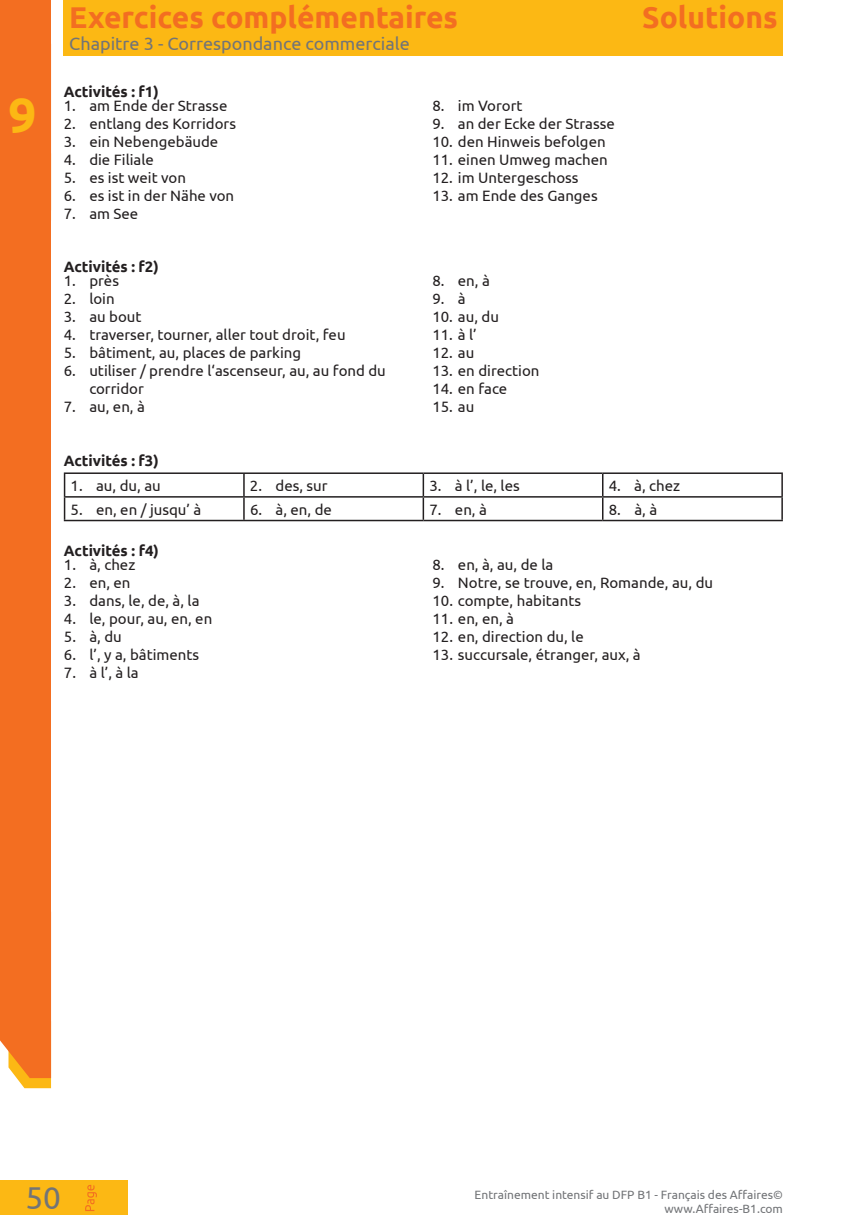
<style>
.page{position:relative;width:868px;height:1215px;background:#fff}
.page>*{position:absolute;margin:0;border:0;box-sizing:border-box;transform-origin:0 0}
.t1{font:700 49.5px "Ubuntu";color:#fcb814}
.t2{font:31.5px "Ubuntu";color:#727477}
.t3{font:700 30px "Ubuntu";color:#f36e21}
.t4{font:18px "Ubuntu";color:#727477}
.t5{font:15px/18px "Ubuntu";color:#231f20}
.t6{font:700 15px "Ubuntu";color:#231f20}
.t7{font:12px "Ubuntu";color:#727477}
</style>
<div class="page">
<div style="left:64px;top:0;width:718px;height:55px;background:#fcb814"></div>
<div style="left:0;top:0;width:51px;height:928px;background:#f36e21"></div>
<svg style="left:0;top:928px;width:51px;height:160px;background:#f47c2e"></svg>
<div style="left:0;top:1180px;width:128px;height:34px;background:#fcb814"></div>
<svg style="left:85px;top:1185px;width:12px;height:25px"></svg>
<hr style="left:64px;top:472px;width:180px;height:2px;background:#231f20">
<hr style="left:244px;top:472px;width:179px;height:2px;background:#231f20">
<hr style="left:243px;top:474px;width:2px;height:22px;background:#231f20">
<hr style="left:423px;top:472px;width:179px;height:2px;background:#231f20">
<hr style="left:422px;top:474px;width:2px;height:22px;background:#231f20">
<hr style="left:602px;top:472px;width:180px;height:2px;background:#231f20">
<hr style="left:64px;top:496px;width:180px;height:1px;background:#231f20">
<svg style="left:64px;top:474px;width:1px;height:46px"></svg>
<hr style="left:244px;top:496px;width:179px;height:1px;background:#231f20">
<hr style="left:243px;top:497px;width:2px;height:23px;background:#231f20">
<hr style="left:423px;top:496px;width:179px;height:1px;background:#231f20">
<hr style="left:422px;top:497px;width:2px;height:23px;background:#231f20">
<hr style="left:602px;top:496px;width:180px;height:1px;background:#231f20">
<svg style="left:602px;top:474px;width:1px;height:46px"></svg>
<svg style="left:781px;top:474px;width:1px;height:46px"></svg>
<hr style="left:64px;top:520px;width:180px;height:1px;background:#231f20">
<hr style="left:244px;top:520px;width:179px;height:1px;background:#231f20">
<hr style="left:423px;top:520px;width:179px;height:1px;background:#231f20">
<hr style="left:602px;top:520px;width:180px;height:1px;background:#231f20">
<h1 class="t1" style="left:9px;top:86px;width:30px">9</h1>
<h3 class="t3" style="left:69px;top:0;width:390px">Exercices complémentaires</h3>
<h3 class="t3" style="left:642px;top:0;width:137px">Solutions</h3>
<p class="t4" style="left:69px;top:33px;width:342px">Chapitre 3 - Correspondance commerciale</p>
<h3 class="t3" style="left:87px;top:0;width:449px">nt aîn ment intensif u DFP B1</h3>
<p class="t6" style="left:64px;top:82px;width:96px">Activités : f1)</p>
<p class="t5" style="left:64px;top:97px;width:165px">1. am Ende der Strasse</p>
<p class="t5" style="left:64px;top:115px;width:174px">2. entlang des Korridors</p>
<p class="t5" style="left:64px;top:133px;width:156px">3. ein Nebengebäude</p>
<p class="t5" style="left:64px;top:151px;width:92px">4. die Filiale</p>
<p class="t5" style="left:64px;top:169px;width:124px">5. es ist weit von</p>
<p class="t5" style="left:64px;top:187px;width:172px">6. es ist in der Nähe von</p>
<p class="t5" style="left:64px;top:205px;width:76px">7. am See</p>
<p class="t6" style="left:64px;top:257px;width:96px">Activités : f2)</p>
<p class="t5" style="left:64px;top:271px;width:57px">1. près</p>
<p class="t5" style="left:64px;top:289px;width:52px">2. loin</p>
<p class="t5" style="left:64px;top:307px;width:79px">3. au bout</p>
<p class="t5" style="left:64px;top:325px;width:283px">4. traverser, tourner, aller tout droit, feu</p>
<p class="t5" style="left:64px;top:343px;width:239px">5. bâtiment, au, places de parking</p>
<p class="t5" style="left:89px;top:361px;width:298px;text-indent:-26px">6. utiliser / prendre l‘ascenseur, au, au fond du corridor</p>
<p class="t5" style="left:64px;top:397px;width:83px">7. au, en, à</p>
<p class="t5" style="left:432px;top:97px;width:92px">8. im Vorort</p>
<p class="t5" style="left:432px;top:115px;width:184px">9. an der Ecke der Strasse</p>
<p class="t5" style="left:432px;top:133px;width:175px">10. den Hinweis befolgen</p>
<p class="t5" style="left:432px;top:151px;width:177px">11. einen Umweg machen</p>
<p class="t5" style="left:432px;top:169px;width:148px">12. im Untergeschoss</p>
<p class="t5" style="left:432px;top:187px;width:167px">13. am Ende des Ganges</p>
<p class="t5" style="left:432px;top:271px;width:59px">8. en, à</p>
<p class="t5" style="left:432px;top:289px;width:35px">9. à</p>
<p class="t5" style="left:432px;top:307px;width:68px">10. au, du</p>
<p class="t5" style="left:432px;top:325px;width:46px">11. à l’</p>
<p class="t5" style="left:432px;top:343px;width:43px">12. au</p>
<p class="t5" style="left:432px;top:361px;width:109px">13. en direction</p>
<p class="t5" style="left:432px;top:379px;width:76px">14. en face</p>
<p class="t5" style="left:432px;top:397px;width:43px">15. au</p>
<p class="t6" style="left:64px;top:452px;width:96px">Activités : f3)</p>
<p class="t5" style="left:71px;top:476px;width:92px">1. au, du, au</p>
<p class="t5" style="left:250px;top:476px;width:79px">2. des, sur</p>
<p class="t5" style="left:429px;top:476px;width:92px">3. à l’, le, les</p>
<p class="t5" style="left:608px;top:476px;width:73px">4. à, chez</p>
<p class="t5" style="left:71px;top:499px;width:132px">5. en, en / jusqu’ à</p>
<p class="t5" style="left:250px;top:499px;width:83px">6. à, en, de</p>
<p class="t5" style="left:429px;top:499px;width:59px">7. en, à</p>
<p class="t5" style="left:608px;top:499px;width:50px">8. à, à</p>
<p class="t6" style="left:64px;top:541px;width:96px">Activités : f4)</p>
<p class="t5" style="left:64px;top:555px;width:73px">1. à, chez</p>
<p class="t5" style="left:64px;top:573px;width:68px">2. en, en</p>
<p class="t5" style="left:64px;top:591px;width:137px">3. dans, le, de, à, la</p>
<p class="t5" style="left:64px;top:609px;width:150px">4. le, pour, au, en, en</p>
<p class="t5" style="left:64px;top:627px;width:59px">5. à, du</p>
<p class="t5" style="left:64px;top:645px;width:137px">6. l’, y a, bâtiments</p>
<p class="t5" style="left:64px;top:663px;width:76px">7. à l’, à la</p>
<p class="t5" style="left:432px;top:555px;width:122px">8. en, à, au, de la</p>
<p class="t5" style="left:432px;top:573px;width:282px">9. Notre, se trouve, en, Romande, au, du</p>
<p class="t5" style="left:432px;top:591px;width:150px">10. compte, habitants</p>
<p class="t5" style="left:432px;top:609px;width:83px">11. en, en, à</p>
<p class="t5" style="left:432px;top:627px;width:153px">12. en, direction du, le</p>
<p class="t5" style="left:432px;top:645px;width:210px">13. succursale, étranger, aux, à</p>
<h2 class="t2" style="left:26px;top:1178px;width:37px">50</h2>
<p class="t7" style="left:474px;top:1186px;width:310px">Entraînement intensif au DFP B1 - Français des Affaires©</p>
<p class="t7" style="left:664px;top:1201px;width:120px">www.Affaires-B1.com</p>
</div>
